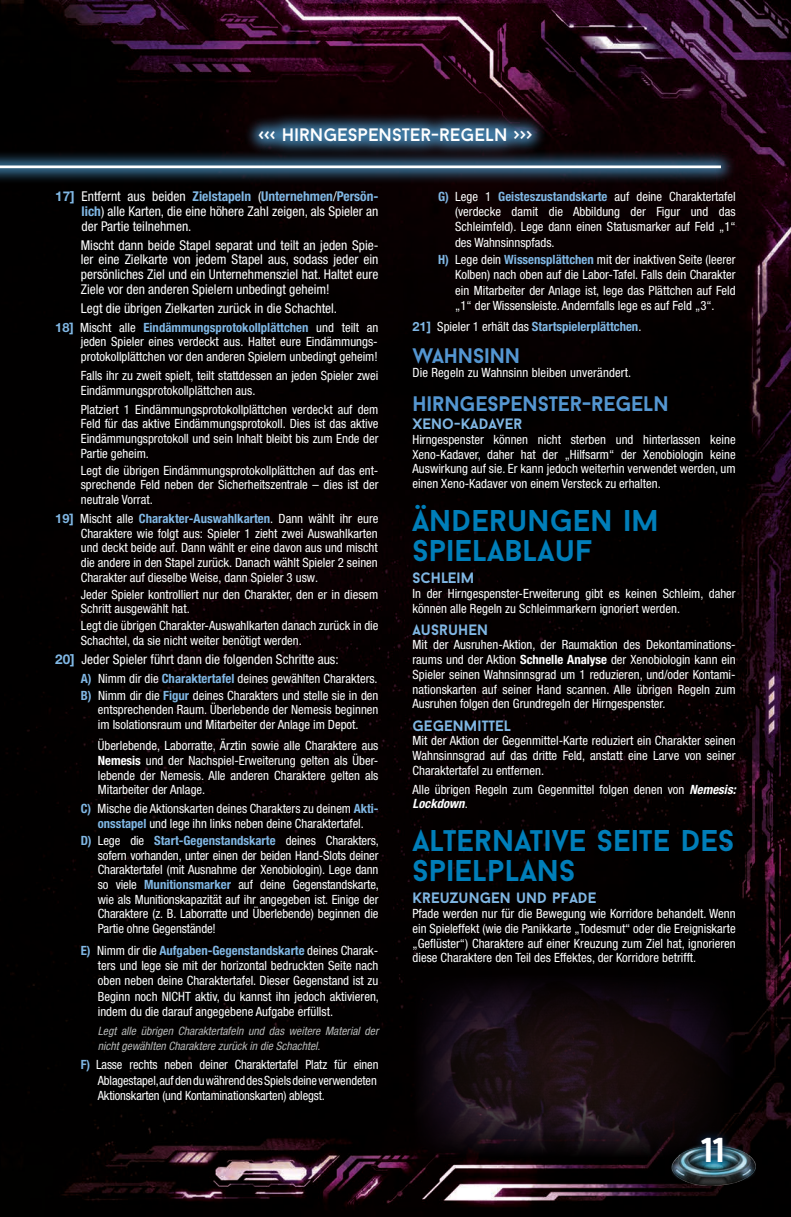
<style>
.page{position:relative;width:791px;height:1217px;background:#fff}
.page>*{position:absolute;margin:0;border:0;box-sizing:border-box;transform-origin:0 0}
.t1{font:700 34.5px "Baron Neue";color:#fff}
.t2{font:700 30px/30px "Baron Neue";color:#007eb9}
.t3{font:700 21px "Baron Neue";letter-spacing:-.01em;color:#5496d1}
.t4{font:18px "Baron Neue";color:#fff}
.t5{font:700 15px "Baron Neue";color:#80b7e4}
.t6{font:condensed 13.5px/14.7px "Helvetica Neue LT Pro";color:#fff;text-align:justify}
.t7{font:condensed 12.75px/14.7px "Helvetica Neue LT Pro";color:#fff;text-align:justify}
.t8{font:700 condensed 12.75px "Helvetica Neue LT Pro";color:#80b7e4}
.t9{font:italic condensed 11.55px/14.7px "Helvetica Neue LT Pro";color:#b6b8b7}
.s1{font-weight:700;font-stretch:normal;color:#80b7e4}
.s2{font-weight:700;color:#80b7e4}
.s3{font-weight:700}
.s4{font-stretch:normal}
.s5{font-weight:400;color:#fff}
.s6{font-weight:700;font-style:italic}
</style>
<div class="page">
<img style="left:0;top:0;width:791px;height:1216px">
<img style="left:412px;top:974px;width:324px;height:183px">
<img style="left:671px;top:1131px;width:86px;height:65px">
<div style="left:693px;top:1128px;width:39px;height:42px;background:#0f2748;opacity:.75"></div>
<div style="left:0;top:113px;width:737px;height:71px;background:#51a4db;opacity:.75"></div>
<hr style="left:0;top:165px;width:721px;height:3px;background:#fff">
<div style="left:243px;top:112px;width:304px;height:45px;background:#51a4db;opacity:.75"></div>
<h3 class="t4" style="left:259px;top:124px;width:275px">‹‹‹ HIRNGESPENSTER-REGELN &gt;&gt;&gt;</h3>
<p class="t6" style="left:82px;top:189px;width:298px;text-indent:-26px"><span class="s1">17]</span> Entfernt aus beiden <span class="s2">Zielstapeln</span> (<span class="s2">Unternehmen</span>/<span class="s2">Persön&shy;lich</span>) alle Karten, die eine höhere Zahl zeigen, als Spieler an der Partie teilnehmen.</p>
<p class="t6" style="left:81px;top:237px;width:299px">Mischt dann beide Stapel separat und teilt an jeden Spie&shy;ler eine Zielkarte von jedem Stapel aus, sodass jeder ein persönliches Ziel und ein Unternehmensziel hat. Haltet eure Ziele vor den anderen Spielern unbedingt geheim!</p>
<p class="t6" style="left:81px;top:300px;width:258px">Legt die übrigen Zielkarten zurück in die Schachtel.</p>
<p class="t7" style="left:81px;top:319px;width:299px;text-indent:-26px"><span class="s1">18]</span> Mischt alle <span class="s2">Eindämmungsprotokollplättchen</span> und teilt an jeden Spieler eines verdeckt aus. Haltet eure Eindämmungs&shy;protokollplättchen vor den anderen Spielern unbedingt geheim!</p>
<p class="t7" style="left:81px;top:368px;width:299px">Falls ihr zu zweit spielt, teilt stattdessen an jeden Spieler zwei<br>Eindämmungsprotokollplättchen aus.</p>
<p class="t7" style="left:81px;top:401px;width:299px">Platziert 1 Eindämmungsprotokollplättchen verdeckt auf dem Feld für das aktive Eindämmungsprotokoll. Dies ist das aktive Eindämmungsprotokoll und sein Inhalt bleibt bis zum Ende der Partie geheim.</p>
<p class="t7" style="left:81px;top:462px;width:299px">Legt die übrigen Eindämmungsprotokollplättchen auf das ent&shy;sprechende Feld neben der Sicherheitszentrale – dies ist der neutrale Vorrat.</p>
<p class="t7" style="left:81px;top:511px;width:299px;text-indent:-26px"><span class="s1">19]</span> Mischt alle <span class="s2">Charakter-Auswahlkarten</span>. Dann wählt ihr eure Charaktere wie folgt aus: Spieler 1 zieht zwei Auswahlkarten und deckt beide auf. Dann wählt er eine davon aus und mischt die andere in den Stapel zurück. Danach wählt Spieler 2 seinen Charakter auf dieselbe Weise, dann Spieler 3 usw.</p>
<p class="t7" style="left:81px;top:586px;width:299px">Jeder Spieler kontrolliert nur den Charakter, den er in diesem<br>Schritt ausgewählt hat.</p>
<p class="t7" style="left:81px;top:618px;width:299px">Legt die übrigen Charakter-Auswahlkarten danach zurück in die<br>Schachtel, da sie nicht weiter benötigt werden.</p>
<p class="t6" style="left:55px;top:651px;width:285px"><span class="s1">20]</span> Jeder Spieler führt dann die folgenden Schritte aus:</p>
<p class="t7" style="left:81px;top:669px;width:299px;line-height:16.8px"><span class="s2">A)</span> Nimm dir die <span class="s2">Charaktertafel</span> deines gewählten Charakters.<br><span class="s2">B)</span> Nimm dir die <span class="s2">Figur</span> deines Charakters und stelle sie in den</p>
<p class="t7" style="left:98px;top:702px;width:282px">entsprechenden Raum. Überlebende der Nemesis beginnen im Isolationsraum und Mitarbeiter der Anlage im Depot.</p>
<p class="t7" style="left:98px;top:738px;width:282px">Überlebende, Laborratte, Ärztin sowie alle Charaktere aus <span class="s3">Nemesis</span> und der Nachspiel-Erweiterung gelten als Über&shy;lebende der Nemesis. Alle anderen Charaktere gelten als Mitarbeiter der Anlage.</p>
<p class="t7" style="left:81px;top:801px;width:299px;text-align:center"><span class="s2">C)</span> Mische die Aktionskarten deines Charakters zu deinem <span class="s2">Akti&shy;onsstapel</span> und lege ihn links neben deine Charaktertafel.</p>
<p class="t7" style="left:98px;top:832px;width:283px;text-indent:-17px"><span class="s2">D)</span> Lege die <span class="s2">Start-Gegenstandskarte</span> deines Charakters, sofern vorhanden, unter einen der beiden Hand-Slots deiner Charaktertafel (mit Ausnahme der Xenobiologin). Lege dann so viele <span class="s2">Munitionsmarker</span> auf deine Gegenstandskarte, wie als Munitionskapazität auf ihr angegeben ist. Einige der Charaktere (z. B. Laborratte und Überlebende) beginnen die Partie ohne Gegenstände!</p>
<p class="t7" style="left:98px;top:942px;width:283px;line-height:15.3px;text-indent:-17px"><span class="s2">E)</span> Nimm dir die <span class="s2">Aufgaben-Gegenstandskarte</span> deines Charak&shy;ters und lege sie mit der horizontal bedruckten Seite nach oben neben deine Charaktertafel. Dieser Gegenstand ist zu Beginn noch NICHT aktiv, du kannst ihn jedoch aktivieren, indem du die darauf angegebene Aufgabe erfüllst.</p>
<p class="t9" style="left:98px;top:1023px;width:282px">Legt alle übrigen Charaktertafeln und das weitere Material der nicht gewählten Charaktere zurück in die Schachtel.</p>
<p class="t7" style="left:98px;top:1056px;width:282px;line-height:15.3px;text-align:left;text-indent:-17px"><span class="s2">F)</span> Lasse rechts neben deiner Charaktertafel Platz für einen<br>Ablagestapel, auf den du während des Spiels deine verwendeten<br>Aktionskarten (und Kontaminationskarten) ablegst.</p>
<p class="t7" style="left:455px;top:188px;width:282px;line-height:15.3px;text-indent:-17px"><span class="s2">G)</span> Lege 1 <span class="s2">Geisteszustandskarte</span> auf deine Charaktertafel (verdecke damit die Abbildung der Figur und das Schleimfeld). Lege dann einen Statusmarker auf Feld „1“ des Wahnsinnspfads.</p>
<p class="t7" style="left:455px;top:251px;width:282px;line-height:15.3px;text-indent:-17px"><span class="s2">H)</span> Lege dein <span class="s2">Wissensplättchen</span> mit der inaktiven Seite (leerer Kolben) nach oben auf die Labor-Tafel. Falls dein Charakter ein Mitarbeiter der Anlage ist, lege das Plättchen auf Feld „1“ der Wissensleiste. Andernfalls lege es auf Feld „3“.</p>
<p class="t8" style="left:412px;top:319px;width:230px"><span class="s4">21]</span> <span class="s5">Spieler 1 erhält das</span> Startspielerplättchen<span class="s5">.</span></p>
<h3 class="t3" style="left:412px;top:342px;width:109px">WAHNSINN</h3>
<p class="t7" style="left:412px;top:365px;width:220px">Die Regeln zu Wahnsinn bleiben unverändert.</p>
<h3 class="t3" style="left:412px;top:390px;width:258px">HIRNGESPENSTER-REGELN</h3>
<p class="t5" style="left:412px;top:414px;width:111px">XENO-KADAVER</p>
<p class="t7" style="left:412px;top:432px;width:325px">Hirngespenster können nicht sterben und hinterlassen keine Xeno-Kadaver, daher hat der „Hilfsarm“ der Xenobiologin keine Auswirkung auf sie. Er kann jedoch weiterhin verwendet werden, um einen Xeno-Kadaver von einem Versteck zu erhalten.</p>
<h2 class="t2" style="left:412px;top:504px;width:248px">ÄNDERUNGEN IM<br>SPIELABLAUF</h2>
<p class="t5" style="left:412px;top:568px;width:63px">SCHLEIM</p>
<p class="t7" style="left:412px;top:585px;width:325px">In der Hirngespenster-Erweiterung gibt es keinen Schleim, daher können alle Regeln zu Schleimmarkern ignoriert werden.</p>
<p class="t5" style="left:412px;top:620px;width:77px">AUSRUHEN</p>
<p class="t7" style="left:412px;top:637px;width:325px">Mit der Ausruhen-Aktion, der Raumaktion des Dekontaminations&shy;raums und der Aktion <span class="s3">Schnelle Analyse</span> der Xenobiologin kann ein Spieler seinen Wahnsinnsgrad um 1 reduzieren, und/oder Kontami&shy;nationskarten auf seiner Hand scannen. Alle übrigen Regeln zum Ausruhen folgen den Grundregeln der Hirngespenster.</p>
<p class="t5" style="left:412px;top:715px;width:100px">GEGENMITTEL</p>
<p class="t7" style="left:412px;top:733px;width:325px">Mit der Aktion der Gegenmittel-Karte reduziert ein Charakter seinen Wahnsinnsgrad auf das dritte Feld, anstatt eine Larve von seiner Charaktertafel zu entfernen.</p>
<p class="t7" style="left:412px;top:781px;width:325px">Alle übrigen Regeln zum Gegenmittel folgen denen von <span class="s6">Nemesis:<br>Lockdown</span>.</p>
<h2 class="t2" style="left:412px;top:824px;width:323px">ALTERNATIVE SEITE DES<br>SPIELPLANS</h2>
<p class="t5" style="left:412px;top:888px;width:185px">KREUZUNGEN UND PFADE</p>
<p class="t7" style="left:412px;top:906px;width:325px">Pfade werden nur für die Bewegung wie Korridore behandelt. Wenn ein Spieleffekt (wie die Panikkarte „Todesmut“ oder die Ereigniskarte „Geflüster“) Charaktere auf einer Kreuzung zum Ziel hat, ignorieren diese Charaktere den Teil des Effektes, der Korridore betrifft.</p>
<h1 class="t1" style="left:702px;top:1127px;width:24px">11</h1>
</div>
